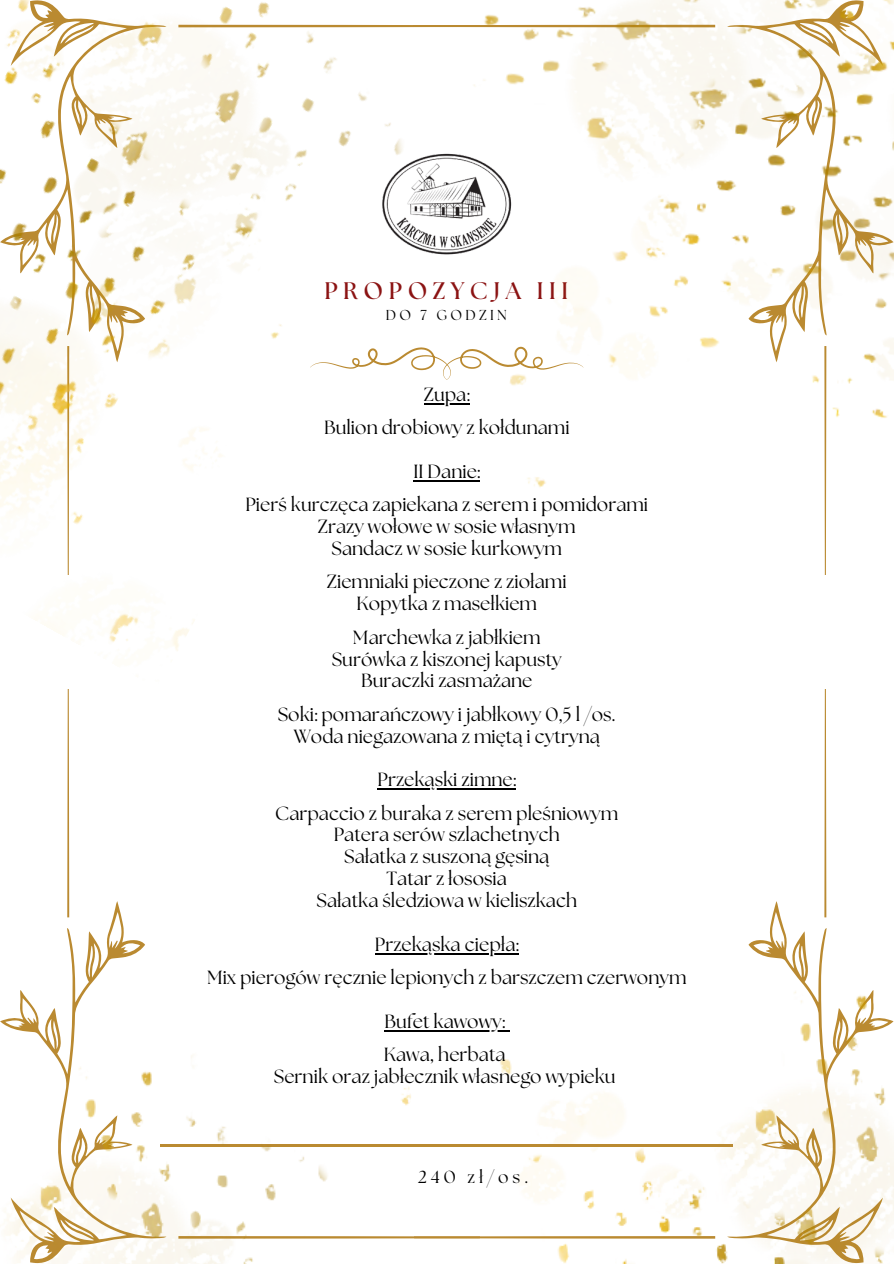
<style>
.page{position:relative;width:894px;height:1264px;background:#fff}
.page>*{position:absolute;margin:0;border:0;box-sizing:border-box;transform-origin:0 0}
.t1{font:700 23.85px "The Seasons";letter-spacing:.23em;color:#8b1313}
.t2{font:19.05px/21.9px "The Seasons";color:#000;text-align:center}
.t3{font:17.4px "The Seasons";letter-spacing:.23em;color:#000}
.t4{font:14.4px "The Seasons";letter-spacing:.23em;color:#000}
</style>
<div class="page">
<svg style="left:748px;top:901px;width:79px;height:75px"></svg>
<svg style="left:748px;top:689px;width:78px;height:228px"></svg>
<svg style="left:0;top:917px;width:145px;height:135px"></svg>
<svg style="left:67px;top:689px;width:55px;height:228px"></svg>
<img style="left:375px;top:976px;width:518px;height:287px">
<hr style="left:377px;top:788px;width:139px;height:1px;background:#000">
<hr style="left:375px;top:952px;width:143px;height:2px;background:#000">
<hr style="left:384px;top:1029px;width:121px;height:2px;background:#000">
<hr style="left:160px;top:1143px;width:572px;height:3px;background:#ba8a31">
<img style="left:4px;top:1052px;width:371px;height:211px">
<img style="left:0;top:0;width:414px;height:651px">
<img style="left:414px;top:0;width:479px;height:574px">
<h2 class="t1" style="left:324px;top:280px;width:245px">PROPOZYCJA III</h2>
<h2 class="t4" style="left:385px;top:308px;width:123px">DO 7 GODZIN</h2>
<p class="t2" style="left:424px;top:385px;width:47px">Zupa:</p>
<p class="t2" style="left:324px;top:418px;width:247px">Bulion drobiowy z kołdunami</p>
<p class="t2" style="left:413px;top:462px;width:68px">II Danie:</p>
<p class="t2" style="left:245px;top:495px;width:404px">Pierś kurczęca zapiekana z serem i pomidorami<br>Zrazy wołowe w sosie własnym<br>Sandacz w sosie kurkowym</p>
<p class="t2" style="left:327px;top:572px;width:241px">Ziemniaki pieczone z ziołami<br>Kopytka z masełkiem</p>
<h1 class="t2" style="left:331px;top:627px;width:231px">Marchewka z jabłkiem<br>Surówka z kiszonej kapusty<br>Buraczki zasmażane</h1>
<p class="t2" style="left:278px;top:704px;width:339px">Soki: pomarańczowy i jabłkowy 0,5 l /os.<br>Woda niegazowana z miętą i cytryną</p>
<p class="t2" style="left:377px;top:770px;width:140px">Przekąski zimne:</p>
<h2 class="t2" style="left:275px;top:803px;width:344px">Carpaccio z buraka z serem pleśniowym<br>Patera serów szlachetnych<br>Sałatka z suszoną gęsiną<br>Tatar z łososia<br>Sałatka śledziowa w kieliszkach</h2>
<h2 class="t2" style="left:375px;top:934px;width:145px">Przekąska ciepła:</h2>
<h2 class="t2" style="left:207px;top:967px;width:480px">Mix pierogów ręcznie lepionych z barszczem czerwonym</h2>
<h2 class="t2" style="left:384px;top:1011px;width:122px">Bufet kawowy:</h2>
<h2 class="t2" style="left:274px;top:1044px;width:343px">Kawa, herbata<br>Sernik oraz jabłecznik własnego wypieku</h2>
<h2 class="t3" style="left:418px;top:1168px;width:112px">240 zł/os.</h2>
</div>
